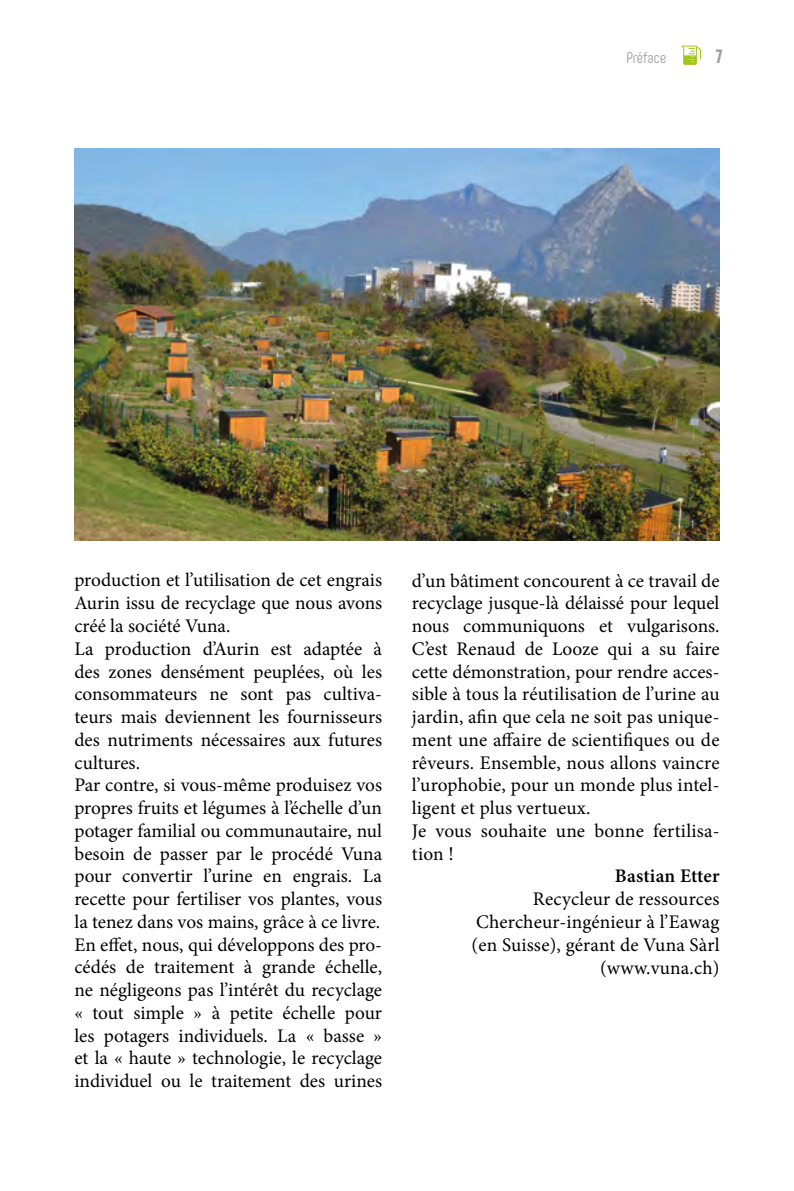
<style>
.page{position:relative;width:794px;height:1191px;background:#fff}
.page>*{position:absolute;margin:0;border:0;box-sizing:border-box;transform-origin:0 0}
.t1{font:19.25px/22.8px "Minion Pro";color:#000}
.t2{font:600 19.25px "Minion Pro";letter-spacing:.005em;color:#000}
.t3{font:800 19.25px "Phenomena";color:#9d9d9c}
.t4{font:15.75px "Phenomena";color:#9d9d9c}
</style>
<div class="page">
<svg style="left:681px;top:45px;width:20px;height:20px"></svg>
<img style="left:74px;top:149px;width:645px;height:392px">
<p class="t4" style="left:626px;top:49px;width:41px">Préface</p>
<p class="t3" style="left:716px;top:44px;width:8px">7</p>
<p class="t1" style="left:74px;top:569px;width:309px">production et l’utilisation de cet engrais Aurin issu de recyclage que nous avons créé la société Vuna.<br>La production d’Aurin est adaptée à des zones densément peuplées, où les consommateurs ne sont pas cultiva&shy;teurs mais deviennent les fournisseurs des nutriments nécessaires aux futures cultures.<br>Par contre, si vous-même produisez vos propres fruits et légumes à l’échelle d’un potager familial ou communautaire, nul besoin de passer par le procédé Vuna pour convertir l’urine en engrais. La recette pour fertiliser vos plantes, vous la tenez dans vos mains, grâce à ce livre.<br>En effet, nous, qui développons des pro&shy;cédés de traitement à grande échelle, ne négligeons pas l’intérêt du recyclage « tout simple » à petite échelle pour les potagers individuels. La « basse » et la « haute » technologie, le recyclage individuel ou le traitement des urines</p>
<p class="t1" style="left:412px;top:569px;width:309px">d’un bâtiment concourent à ce travail de recyclage jusque-là délaissé pour lequel nous communiquons et vulgarisons.<br>C’est Renaud de Looze qui a su faire cette démonstration, pour rendre acces&shy;sible à tous la réutilisation de l’urine au jardin, afin que cela ne soit pas unique&shy;ment une affaire de scientifiques ou de rêveurs. Ensemble, nous allons vaincre l’urophobie, pour un monde plus intel&shy;ligent et plus vertueux.<br>Je vous souhaite une bonne fertilisa&shy;tion !</p>
<p class="t2" style="left:615px;top:863px;width:106px">Bastian Etter</p>
<p class="t1" style="left:471px;top:887px;width:249px;text-align:right">Recycleur de ressources<br>Chercheur-ingénieur à l’Eawag (en Suisse), gérant de Vuna Sàrl (www.vuna.ch)</p>
</div>
